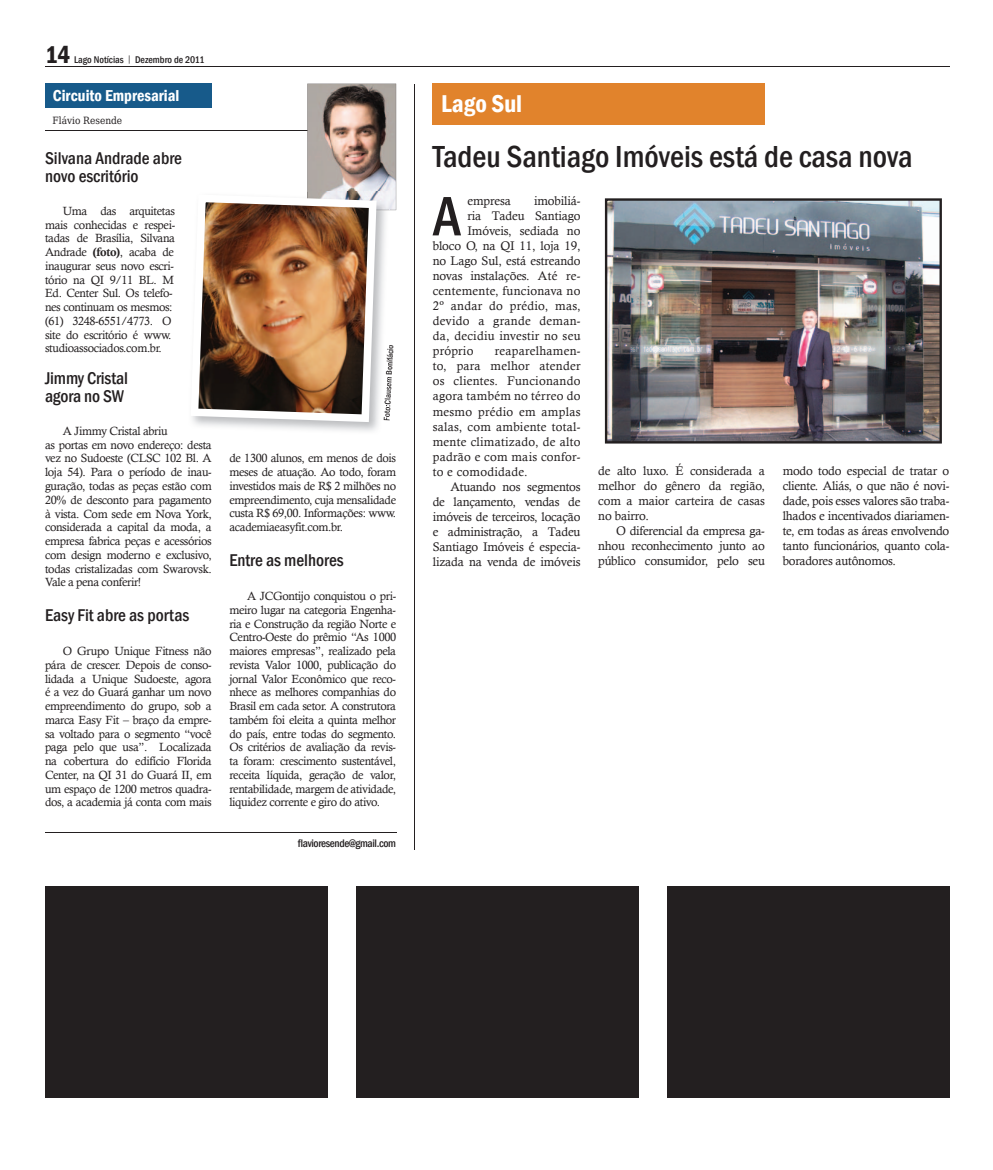
<style>
.page{position:relative;width:993px;height:1170px;background:#fff}
.page>*{position:absolute;margin:0;border:0;box-sizing:border-box;transform-origin:0 0}
.t1{font:500 condensed 57.5px "Franklin Gothic";color:#231f20}
.t2{font:500 condensed 31.25px "Franklin Gothic";color:#231f20}
.t3{font:600 condensed 25px "Franklin Gothic";color:#fff}
.t4{font:600 condensed 25px "Franklin Gothic";color:#231f20}
.t5{font:500 condensed 17.5px/18.8px "Franklin Gothic";color:#231f20}
.t6{font:600 condensed 16.25px "Franklin Gothic";color:#fff}
.t7{font:12.5px/15px "Calisto";letter-spacing:-.01em;color:#231f20;text-align:justify}
.t8{font:12.5px "Calisto";letter-spacing:.02em;color:#231f20}
.t9{font:11.88px/13.8px "Calisto";letter-spacing:-.03em;color:#231f20;text-align:justify}
.t10{font:500 condensed 11.25px "Franklin Gothic";letter-spacing:-.03em;color:#231f20}
.t11{font:500 condensed 10px "Franklin Gothic";color:#231f20}
.t12{font:10px "DejaVu Serif Condensed";color:#231f20}
.t13{font:500 condensed 8.75px "Franklin Gothic";color:#231f20}
.s1{font-family:"Calis MT Bol"}
</style>
<div class="page">
<hr style="left:45px;top:66px;width:904px;height:1px;background:#231f20">
<hr style="left:45px;top:130px;width:341px;height:1px;background:#231f20">
<div style="left:45px;top:84px;width:167px;height:24px;background:#175a8a"></div>
<hr style="left:414px;top:84px;width:1px;height:765px;background:#231f20">
<hr style="left:45px;top:831px;width:351px;height:1px;background:#231f20">
<img style="left:190px;top:84px;width:206px;height:338px">
<div style="left:432px;top:84px;width:332px;height:41px;background:#e1832c"></div>
<img style="left:604px;top:198px;width:337px;height:245px">
<div style="left:46px;top:885px;width:282px;height:212px;background:#231f20"></div>
<div style="left:356px;top:885px;width:282px;height:212px;background:#231f20"></div>
<div style="left:666px;top:885px;width:283px;height:212px;background:#231f20"></div>
<h3 class="t4" style="left:45px;top:37px;width:27px">14</h3>
<p class="t11" style="left:74px;top:53px;width:132px">Lago Notícias Dezembro de 2011</p>
<h3 class="t6" style="left:53px;top:85px;width:128px">Circuito Empresarial</h3>
<p class="t12" style="left:53px;top:111px;width:71px">Flávio Resende</p>
<h3 class="t5" style="left:45px;top:148px;width:138px">Silvana Andrade abre novo escritório</h3>
<p class="t9" style="left:45px;top:204px;width:132px;text-align:left;text-indent:18px">Uma das arquitetas mais conhecidas e respei&shy;tadas de Brasília, Silvana<br>Andrade <span class="s1">(foto)</span>, acaba de inaugurar seus novo escri&shy;tório na QI 9/11 BL. M<br>Ed. Center Sul. Os telefo&shy;nes continuam os mesmos: (61) 3248-6551/4773. O site do escritório é www. studioassociados.com.br.</p>
<h3 class="t5" style="left:45px;top:368px;width:84px">Jimmy Cristal agora no SW</h3>
<p class="t9" style="left:45px;top:424px;width:168px;text-align:left;text-indent:18px">A Jimmy Cristal abriu<br>as portas em novo endereço: desta vez no Sudoeste (CLSC 102 Bl. A loja 54). Para o período de inau&shy;guração, todas as peças estão com<br>20% de desconto para pagamento à vista. Com sede em Nova York, considerada a capital da moda, a empresa fabrica peças e acessórios com design moderno e exclusivo, todas cristalizadas com Swarovsk.<br>Vale a pena conferir!</p>
<h3 class="t5" style="left:45px;top:605px;width:146px">Easy Fit abre as portas</h3>
<p class="t9" style="left:45px;top:644px;width:168px;text-indent:18px">O Grupo Unique Fitness não pára de crescer. Depois de conso&shy;lidada a Unique Sudoeste, agora é a vez do Guará ganhar um novo empreendimento do grupo, sob a marca Easy Fit – braço da empre&shy;sa voltado para o segmento “você paga pelo que usa”. Localizada na cobertura do edifício Florida Center, na QI 31 do Guará II, em um espaço de 1200 metros quadra&shy;dos, a academia já conta com mais</p>
<p class="t13" style="left:381px;top:420px;width:78px;rotate:-87deg">Foto:Clausem Bonifácio</p>
<p class="t9" style="left:229px;top:451px;width:168px">de 1300 alunos, em menos de dois meses de atuação. Ao todo, foram investidos mais de R$ 2 milhões no empreendimento, cuja mensalidade custa R$ 69,00. Informações: www. academiaeasyfit.com.br.</p>
<h3 class="t5" style="left:229px;top:551px;width:116px">Entre as melhores</h3>
<p class="t9" style="left:229px;top:589px;width:168px;text-indent:18px">A JCGontijo conquistou o pri&shy;meiro lugar na categoria Engenha&shy;ria e Construção da região Norte e Centro-Oeste do prêmio “As 1000 maiores empresas”, realizado pela revista Valor 1000, publicação do jornal Valor Econômico que reco&shy;nhece as melhores companhias do Brasil em cada setor. A construtora também foi eleita a quinta melhor do país, entre todas do segmento.<br>Os critérios de avaliação da revis&shy;ta foram: crescimento sustentável, receita líquida, geração de valor, rentabilidade, margem de atividade, liquidez corrente e giro do ativo.</p>
<p class="t10" style="left:298px;top:836px;width:100px">flavioresende@gmail.com</p>
<h3 class="t3" style="left:441px;top:87px;width:82px">Lago Sul</h3>
<h2 class="t2" style="left:432px;top:136px;width:481px">Tadeu Santiago Imóveis está de casa nova</h2>
<h1 class="t1" style="left:432px;top:178px;width:30px">A</h1>
<p class="t7" style="left:467px;top:193px;width:45px">empresa</p>
<p class="t7" style="left:534px;top:193px;width:48px">imobiliá-</p>
<p class="t7" style="left:467px;top:208px;width:114px">ria Tadeu Santiago</p>
<p class="t7" style="left:467px;top:223px;width:114px">Imóveis, sediada no</p>
<p class="t7" style="left:432px;top:238px;width:149px">bloco O, na QI 11, loja 19,</p>
<p class="t7" style="left:432px;top:253px;width:149px">no Lago Sul, está estreando</p>
<p class="t7" style="left:432px;top:268px;width:149px">novas instalações. Até re-</p>
<p class="t8" style="left:432px;top:284px;width:149px">centemente, funcionava no</p>
<p class="t8" style="left:432px;top:299px;width:149px">2º andar do prédio, mas,</p>
<p class="t8" style="left:432px;top:314px;width:149px">devido a grande deman-</p>
<p class="t8" style="left:432px;top:329px;width:149px">da, decidiu investir no seu</p>
<p class="t8" style="left:432px;top:344px;width:42px">próprio</p>
<p class="t7" style="left:432px;top:343px;width:149px;text-indent:62px">reaparelhamen&shy;to, para melhor atender os clientes. Funcionando agora também no térreo do mesmo prédio em amplas salas, com ambiente total&shy;mente climatizado, de alto padrão e com mais confor&shy;to e comodidade.</p>
<p class="t7" style="left:432px;top:478px;width:149px;text-indent:18px">Atuando nos segmentos de lançamento, vendas de imóveis de terceiros, locação e administração, a Tadeu Santiago Imóveis é especia&shy;lizada na venda de imóveis</p>
<p class="t7" style="left:598px;top:462px;width:168px">de alto luxo. É considerada a melhor do gênero da região, com a maior carteira de casas no bairro.</p>
<p class="t7" style="left:598px;top:522px;width:168px;text-indent:18px">O diferencial da empresa ga&shy;nhou reconhecimento junto ao público consumidor, pelo seu</p>
<p class="t7" style="left:782px;top:462px;width:168px">modo todo especial de tratar o cliente. Aliás, o que não é novi&shy;dade, pois esses valores são traba&shy;lhados e incentivados diariamen&shy;te, em todas as áreas envolvendo tanto funcionários, quanto cola&shy;boradores autônomos.</p>
</div>
